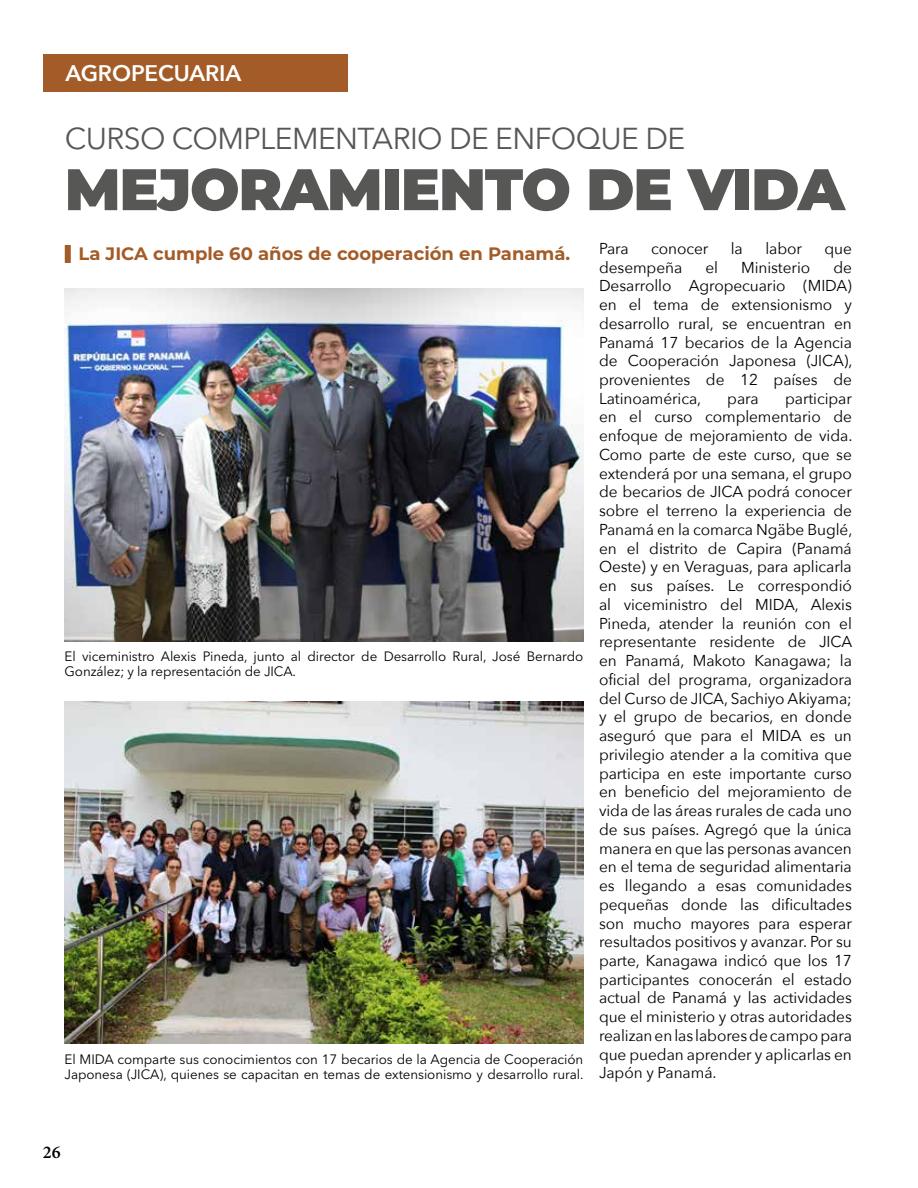
<style>
.page{position:relative;width:918px;height:1188px;background:#fff}
.page>*{position:absolute;margin:0;border:0;box-sizing:border-box;transform-origin:0 0}
.t1{font:900 58.5px "Montserrat";letter-spacing:-.02em;color:#575756}
.t2{font:30px "Avenir Next LT Pro";letter-spacing:-.02em;color:#575756}
.t3{font:600 22.5px "Avenir Next";letter-spacing:-.005em;color:#fff}
.t4{font:700 18px "Montserrat";color:#a35c27}
.t5{font:600 18px "Minion Pro";color:#000}
.t6{font:15.75px/18.8px "Avenir Next";letter-spacing:-.005em;color:#000;text-align:justify}
.t7{font:13.5px/15px "Avenir Next LT Pro";letter-spacing:-.005em;color:#000}
</style>
<div class="page">
<div style="left:43px;top:54px;width:305px;height:38px;background:#a35c27"></div>
<img style="left:65px;top:702px;width:518px;height:342px">
<div style="left:65px;top:245px;width:6px;height:18px;background:#a35c27"></div>
<img style="left:65px;top:288px;width:518px;height:354px">
<h3 class="t3" style="left:65px;top:53px;width:178px">AGROPECUARIA</h3>
<h2 class="t2" style="left:65px;top:120px;width:622px">CURSO COMPLEMENTARIO DE ENFOQUE DE</h2>
<h1 class="t1" style="left:65px;top:145px;width:782px">MEJORAMIENTO DE VIDA</h1>
<p class="t4" style="left:78px;top:240px;width:493px">La JICA cumple 60 años de cooperación en Panamá.</p>
<p class="t7" style="left:65px;top:648px;width:520px">El viceministro Alexis Pineda, junto al director de Desarrollo Rural, José Bernardo<br>González; y la representación de JICA.</p>
<p class="t7" style="left:65px;top:1052px;width:521px">El MIDA comparte sus conocimientos con 17 becarios de la Agencia de Cooperación<br>Japonesa (JICA), quienes se capacitan en temas de extensionismo y desarrollo rural.</p>
<p class="t6" style="left:599px;top:238px;width:31px">Para</p>
<p class="t6" style="left:651px;top:238px;width:59px">conocer</p>
<p class="t6" style="left:731px;top:238px;width:14px">la</p>
<p class="t6" style="left:765px;top:238px;width:38px">labor</p>
<p class="t6" style="left:824px;top:238px;width:29px">que</p>
<p class="t6" style="left:599px;top:257px;width:85px">desempeña</p>
<p class="t6" style="left:705px;top:257px;width:14px">el</p>
<p class="t6" style="left:741px;top:257px;width:71px">Ministerio</p>
<p class="t6" style="left:599px;top:257px;width:255px;text-indent:234px">de Desarrollo Agropecuario (MIDA) en el tema de extensionismo y desarrollo rural, se encuentran en Panamá 17 becarios de la Agencia de Cooperación Japonesa (JICA), provenientes de 12 países de Latinoamérica,</p>
<p class="t6" style="left:599px;top:388px;width:255px;text-indent:186px">participar en el curso complementario de enfoque de mejoramiento de vida.<br>Como parte de este curso, que se extenderá por una semana, el grupo de becarios de JICA podrá conocer sobre el terreno la experiencia de Panamá en la comarca Ngäbe Buglé, en el distrito de Capira (Panamá Oeste) y en Veraguas, para aplicarla en sus países. Le correspondió al viceministro del MIDA, Alexis Pineda, atender la reunión con el representante residente de JICA en Panamá, Makoto Kanagawa; la oficial del programa, organizadora del Curso de JICA, Sachiyo Akiyama; y el grupo de becarios, en donde aseguró que para el MIDA es un privilegio atender a la comitiva que participa en este importante curso en beneficio del mejoramiento de vida de las áreas rurales de cada uno de sus países. Agregó que la única manera en que las personas avancen en el tema de seguridad alimentaria es llegando a esas comunidades pequeñas donde las dificultades son mucho mayores para esperar resultados positivos y avanzar. Por su parte, Kanagawa indicó que los 17 participantes conocerán el estado actual de Panamá y las actividades que el ministerio y otras autoridades realizan en las labores de campo para que puedan aprender y aplicarlas en Japón y Panamá.</p>
<p class="t6" style="left:727px;top:388px;width:33px">para</p>
<p class="t5" style="left:43px;top:1140px;width:19px">26</p>
</div>
